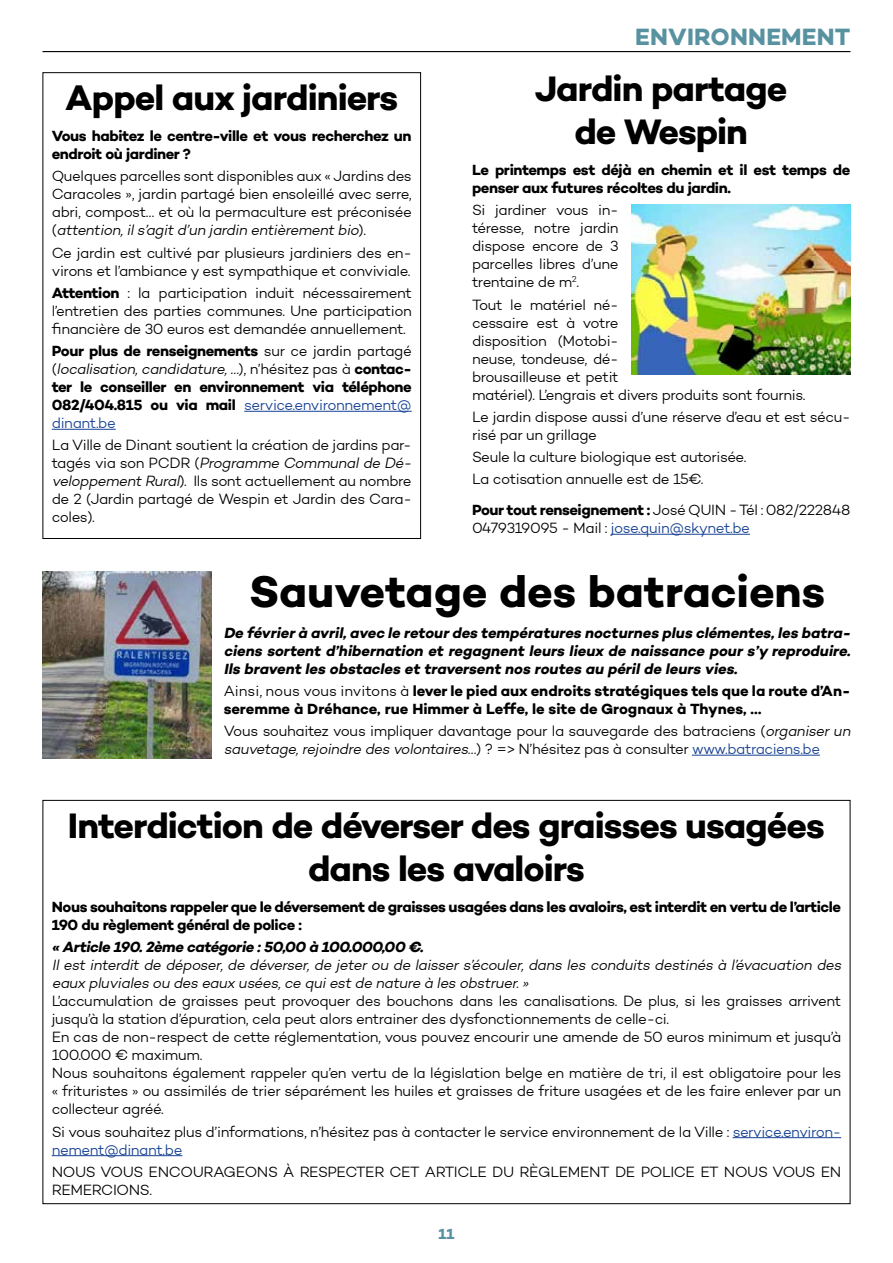
<style>
.page{position:relative;width:893px;height:1263px;background:#fff}
.page>*{position:absolute;margin:0;border:0;box-sizing:border-box;transform-origin:0 0}
.t1{font:700 45px "Campton";letter-spacing:-.005em;color:#000}
.t2{font:700 36px/43.2px "Campton";letter-spacing:-.03em;color:#000;text-align:center}
.t3{font:700 24px "Campton";letter-spacing:.01em;color:#5892a0}
.t4{font:300 15px/18px "Campton";letter-spacing:-.025em;color:#000}
.t5{font:700 15px/18px "Campton";letter-spacing:-.025em;color:#000}
.t6{font:italic 700 15px/18px "Campton";color:#000;text-align:justify}
.t7{font:italic 300 15px/18px "Campton";color:#000}
.t8{font:700 15px/18px "Campton";letter-spacing:-.005em;color:#000}
.t9{font:700 15px "Campton";color:#5892a0}
.s1{font-weight:700}
.s2{color:#164194}
.s3{font-weight:300}
.s4{font-style:italic}
.s5{font-weight:300;font-style:italic}
.s6{font-weight:300;color:#164194}
</style>
<div class="page">
<hr style="left:43px;top:51px;width:807px;height:1px;background:#000">
<hr style="left:244px;top:411px;width:168px;height:1px;background:#164194">
<hr style="left:52px;top:429px;width:64px;height:1px;background:#164194">
<hr style="left:611px;top:534px;width:139px;height:1px;background:#164194">
<img style="left:631px;top:204px;width:219px;height:170px">
<hr style="left:692px;top:755px;width:128px;height:1px;background:#164194">
<img style="left:43px;top:571px;width:168px;height:187px">
<hr style="left:732px;top:1137px;width:109px;height:1px;background:#164194">
<hr style="left:52px;top:1155px;width:130px;height:1px;background:#164194">
<h3 class="t3" style="left:635px;top:21px;width:217px">ENVIRONNEMENT</h3>
<h2 class="t2" style="left:535px;top:67px;width:254px">Jardin partage de Wespin</h2>
<p class="t5" style="left:472px;top:161px;width:380px">Le printemps est déjà en chemin et il est temps de penser aux futures récoltes du jardin.</p>
<p class="t4" style="left:472px;top:201px;width:148px;text-align:justify">Si jardiner vous in&shy;téresse, notre jardin dispose encore de 3 parcelles libres d’une trentaine de m<sup>2</sup>.</p>
<p class="t4" style="left:472px;top:295px;width:335px">Tout le matériel né-<br>cessaire est à votre<br>disposition (Motobi-<br>neuse, tondeuse, dé-<br>brousailleuse et petit<br>matériel). L’engrais et divers produits sont fournis.</p>
<p class="t4" style="left:472px;top:407px;width:380px">Le jardin dispose aussi d’une réserve d’eau et est sécu&shy;risé par un grillage</p>
<p class="t4" style="left:472px;top:446px;width:276px;line-height:22.2px">Seule la culture biologique est autorisée.<br>La cotisation annuelle est de 15€.</p>
<p class="t4" style="left:472px;top:501px;width:380px"><span class="s1">Pour tout renseignement :</span> José QUIN - Tél : 082/222848<br>0479319095 - Mail : <span class="s2">jose.quin@skynet.be</span></p>
<h1 class="t1" style="left:249px;top:563px;width:577px">Sauvetage des batraciens</h1>
<p class="t6" style="left:224px;top:623px;width:631px">De févrierà avril,avec le retourdes températures nocturnes plus clémentes,les batra&shy;ciens sortent d’hibernation et regagnent leurs lieux de naissance pour s’y reproduire.<br>Ils bravent les obstacles et traversent nos routes au périlde leurs vies.</p>
<p class="t8" style="left:224px;top:681px;width:628px"><span class="s3">Ainsi, nous vous invitons à</span> lever le pied aux endroits stratégiques tels que la route d’An&shy;seremme à Dréhance, rue Himmer à Leffe, le site de Grognaux à Thynes, …</p>
<p class="t4" style="left:224px;top:722px;width:631px">Vous souhaitez vous impliquer davantage pour la sauvegarde des batraciens (<span class="s4">organiser un sauvetage,rejoindre des volontaires…</span>) ? =&gt; N’hésitez pas à consulter <span class="s2">www.batraciens.be</span></p>
<h2 class="t2" style="left:65px;top:76px;width:335px">Appel aux jardiniers</h2>
<p class="t5" style="left:52px;top:127px;width:361px">Vous habitez le centre-ville et vous recherchez un endroit où jardiner ?</p>
<p class="t4" style="left:52px;top:167px;width:362px;text-align:justify">Quelques parcelles sont disponibles aux « Jardins des Caracoles », jardin partagé bien ensoleillé avec serre, abri, compost… et où la permaculture est préconisée ( <span class="s4">attention,ils’agitd’un jardin entièrementbio</span>) .</p>
<p class="t4" style="left:52px;top:243px;width:361px">Ce jardin est cultivé par plusieurs jardiniers des en&shy;virons et l’ambiance y est sympathique et conviviale.</p>
<p class="t4" style="left:52px;top:283px;width:362px;text-align:justify"><span class="s1">Attention</span> : la participation induit nécessairement l’entretien des parties communes. Une participation financière de 30 euros est demandée annuellement.</p>
<p class="t5" style="left:52px;top:342px;width:361px;text-align:justify">Pour plus de renseignements <span class="s3">sur ce jardin partagé (</span> <span class="s5">localisation,candidature,…</span><span class="s3">) , n ’ h é s i te z p a s à</span> co nta c - ter le conseiller en environnement via téléphone 082/404.815 ou via mail <span class="s6">service.environnement@ dinant.be</span></p>
<p class="t4" style="left:52px;top:436px;width:365px">La Ville de Dinant soutient la création de jardins par&shy;ta g és v i a so n PC D R ( <span class="s4">Programme Communalde Dé&shy;veloppementRural</span>). Ils sont actuellement au nombre de 2 (Jardin partagé de Wespin et Jardin des Cara&shy;coles).</p>
<h2 class="t2" style="left:68px;top:804px;width:758px">Interdiction de déverser des graisses usagées dans les avaloirs</h2>
<p class="t5" style="left:52px;top:898px;width:791px">Nous souhaitons rappeler que le déversement de graisses usagées dans les avaloirs, est interdit en vertu de l’article<br>190 du règlement général de police :</p>
<p class="t6" style="left:52px;top:938px;width:376px">« Article 190.2ème catégorie :50,00 à 100.000,00 €.</p>
<p class="t7" style="left:52px;top:956px;width:794px">Il est interdit de déposer, de déverser, de jeter ou de laisser s’écouler, dans les conduits destinés à l’évacuation des eaux pluviales ou des eaux usées,ce quiestde nature à les obstruer.»</p>
<p class="t4" style="left:52px;top:992px;width:791px">L’accumulation de graisses peut provoquer des bouchons dans les canalisations. De plus, si les graisses arrivent jusqu’à la station d’épuration, cela peut alors entrainer des dysfonctionnements de celle-ci.<br>En cas de non-respect de cette réglementation, vous pouvez encourir une amende de 50 euros minimum et jusqu’à 100.000 € maximum.<br>Nous souhaitons également rappeler qu’en vertu de la législation belge en matière de tri, il est obligatoire pour les « frituristes » ou assimilés de trier séparément les huiles et graisses de friture usagées et de les faire enlever par un collecteur agréé.</p>
<p class="t4" style="left:52px;top:1122px;width:791px">Si vous souhaitez plus d’informations, n’hésitez pas à contacter le service environnement de la Ville : <span class="s2">service.environ&shy;nement@dinant.be</span></p>
<p class="t4" style="left:52px;top:1162px;width:791px">NOUS VOUS ENCOURAGEONS À RESPECTER CET ARTICLE DU RÈGLEMENT DE POLICE ET NOUS VOUS EN<br>REMERCIONS.</p>
<p class="t9" style="left:438px;top:1224px;width:17px">11</p>
</div>
